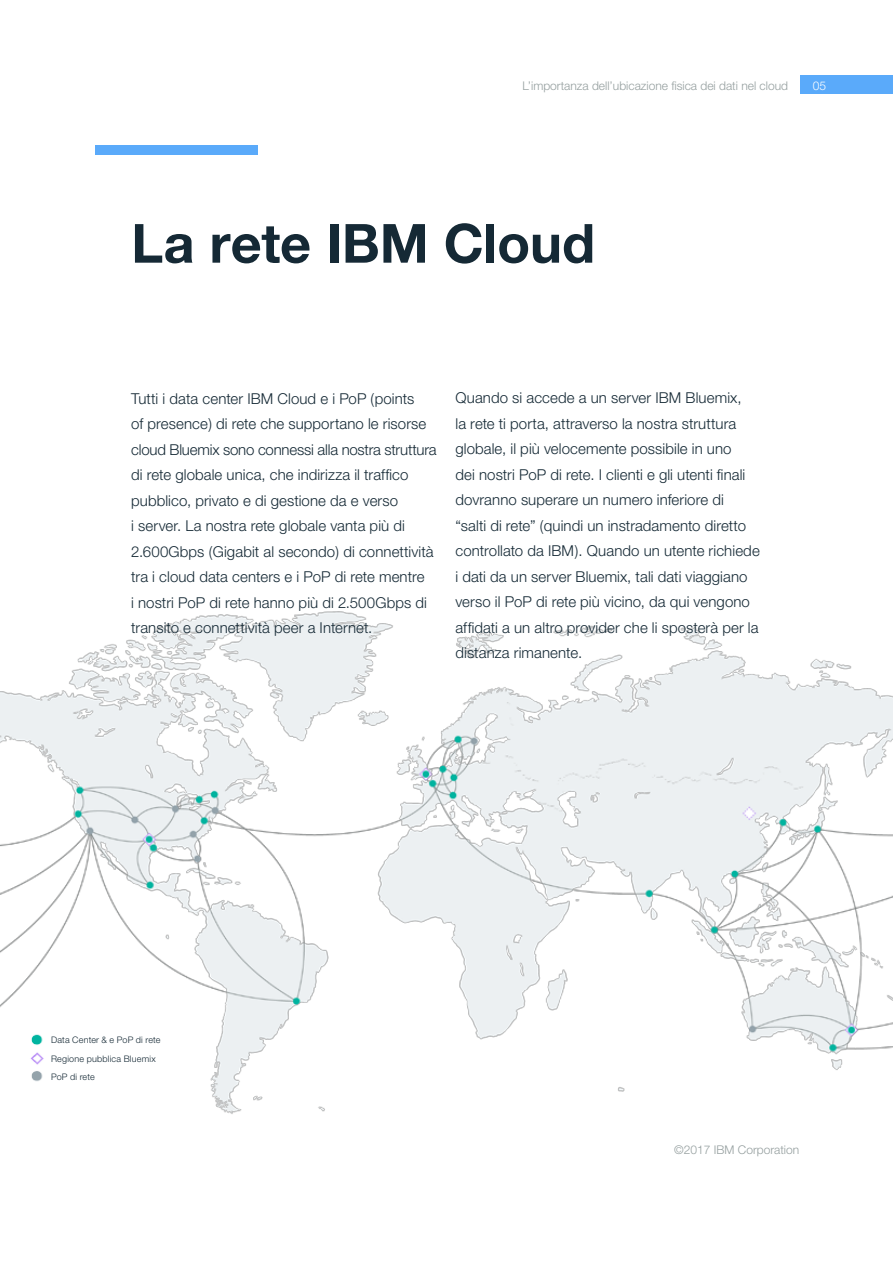
<style>
.page{position:relative;width:893px;height:1263px;background:#fff}
.page>*{position:absolute;margin:0;border:0;box-sizing:border-box;transform-origin:0 0}
.t1{font:700 54px "Helvetica Neue";letter-spacing:-.005em;color:#152935}
.t2{font:300 15px/25.5px "Helvetica Neue";letter-spacing:.005em;color:#152935}
.t3{font:300 12px "Helvetica Neue";color:#959f9f}
.t4{font:300 12px "Helvetica Neue";color:#fff}
.t5{font:300 9px/18.3px "Helvetica Neue";letter-spacing:.025em;color:#152935}
</style>
<div class="page">
<div style="left:800px;top:76px;width:93px;height:18px;background:#5aaafa"></div>
<div style="left:95px;top:145px;width:162px;height:9px;background:#5aaafa"></div>
<img style="left:0;top:611px;width:893px;height:503px">
<img style="left:21px;top:1025px;width:25px;height:65px">
<p class="t3" style="left:522px;top:78px;width:267px">L’importanza dell’ubicazione fisica dei dati nel cloud</p>
<p class="t4" style="left:813px;top:78px;width:15px">05</p>
<h1 class="t1" style="left:131px;top:210px;width:465px">La rete IBM Cloud</h1>
<p class="t2" style="left:131px;top:385px;width:307px">Tutti i data center IBM Cloud e i PoP (points<br>of presence) di rete che supportano le risorse cloud Bluemix sono connessi alla nostra struttura di rete globale unica, che indirizza il traffico pubblico, privato e di gestione da e verso<br>i server. La nostra rete globale vanta più di 2.600Gbps (Gigabit al secondo) di connettività tra i cloud data centers e i PoP di rete mentre<br>i nostri PoP di rete hanno più di 2.500Gbps di transito e connettività peer a Internet.</p>
<p class="t2" style="left:455px;top:385px;width:306px">Quando si accede a un server IBM Bluemix,<br>la rete ti porta, attraverso la nostra struttura globale, il più velocemente possibile in uno<br>dei nostri PoP di rete. I clienti e gli utenti finali dovranno superare un numero inferiore di<br>“salti di rete” (quindi un instradamento diretto controllato da IBM). Quando un utente richiede i dati da un server Bluemix, tali dati viaggiano verso il PoP di rete più vicino, da qui vengono affidati a un altro provider che li sposterà per la distanza rimanente.</p>
<p class="t5" style="left:51px;top:1031px;width:111px">Data Center &amp; e PoP di rete<br>Regione pubblica Bluemix<br>PoP di rete</p>
<p class="t3" style="left:674px;top:1142px;width:126px">©2017 IBM Corporation</p>
</div>
